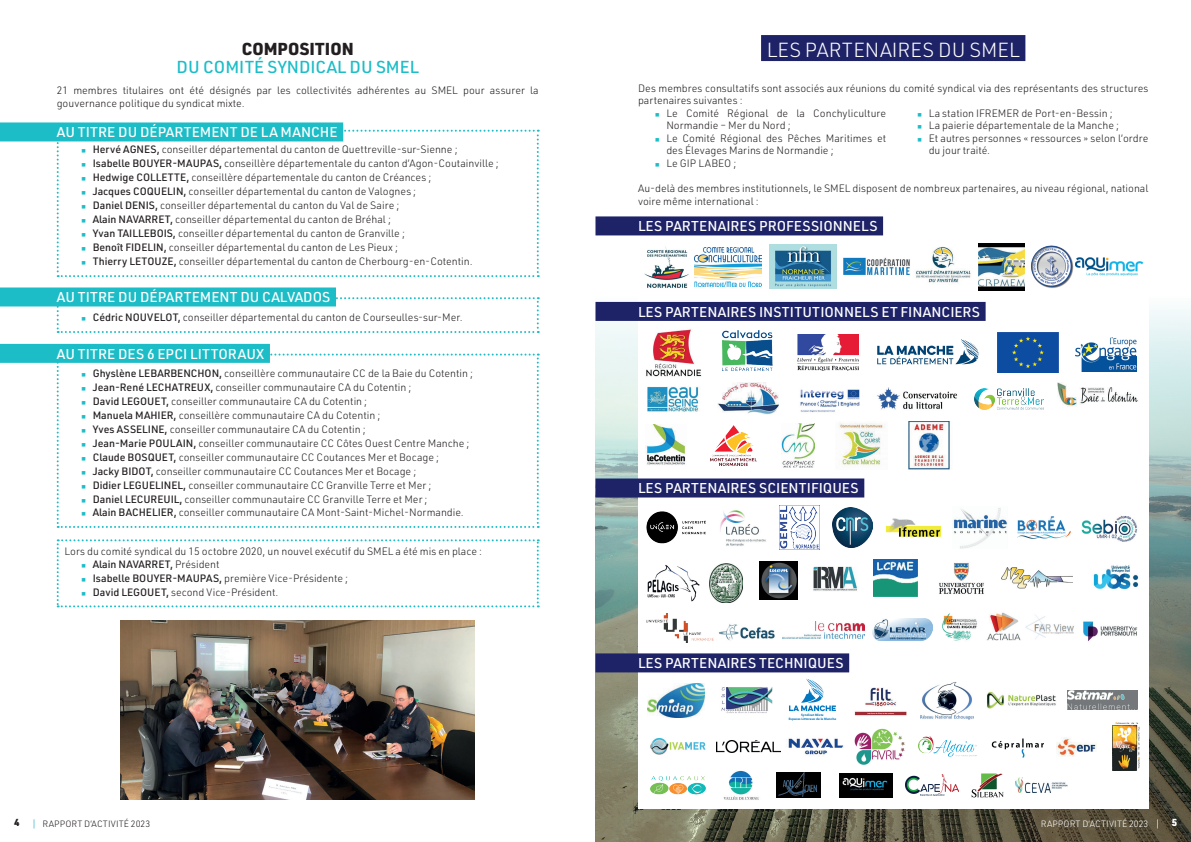
<style>
.page{position:relative;width:1191px;height:842px;background:#fff}
.page>*{position:absolute;margin:0;border:0;box-sizing:border-box;transform-origin:0 0}
.t1{font:300 20px "URWDIN";color:#fff}
.t2{font:500 17px "URWDIN";color:#1cbdc7}
.t3{font:900 17px "URWDIN";letter-spacing:.005em;color:#231f20}
.t4{font:500 14px "URWDIN";color:#fff}
.t5{font:300 10.5px/13.9px "URWDIN";color:#231f20}
.t6{font:900 10px "URWDIN";color:#231f20}
.t7{font:900 10px "URWDIN";color:#fff}
.t8{font:300 9px "URWDIN";letter-spacing:.01em;color:#231f20}
.t9{font:300 9px "URWDIN";letter-spacing:.01em;color:#fff}
.t10{font:700 3.3px/3.7px "Myriad Pro";letter-spacing:.015em;color:#0077c0;text-align:center}
.s1{font-weight:500}
</style>
<div class="page">
<img style="left:595px;top:301px;width:596px;height:541px">
<div style="left:761px;top:35px;width:264px;height:26px;background:#1e2368"></div>
<div style="left:638px;top:185px;width:510px;height:623px;background:#fff"></div>
<div style="left:595px;top:216px;width:288px;height:19px;background:#1e2368"></div>
<div style="left:595px;top:302px;width:390px;height:19px;background:#1e2368"></div>
<div style="left:595px;top:478px;width:269px;height:19px;background:#1e2368"></div>
<div style="left:595px;top:653px;width:254px;height:19px;background:#1e2368"></div>
<img style="left:916px;top:246px;width:55px;height:37px">
<img style="left:978px;top:243px;width:46px;height:47px">
<img style="left:1031px;top:245px;width:43px;height:43px">
<img style="left:644px;top:247px;width:45px;height:41px">
<img style="left:646px;top:329px;width:56px;height:48px">
<img style="left:722px;top:330px;width:51px;height:41px">
<img style="left:797px;top:334px;width:62px;height:37px">
<img style="left:647px;top:386px;width:52px;height:26px">
<img style="left:646px;top:424px;width:40px;height:41px">
<img style="left:710px;top:425px;width:46px;height:40px">
<img style="left:781px;top:423px;width:33px;height:44px">
<img style="left:839px;top:423px;width:46px;height:42px">
<img style="left:908px;top:421px;width:44px;height:48px">
<img style="left:717px;top:383px;width:62px;height:32px">
<img style="left:800px;top:389px;width:60px;height:23px">
<img style="left:877px;top:387px;width:81px;height:23px">
<img style="left:974px;top:388px;width:69px;height:21px">
<img style="left:1057px;top:382px;width:81px;height:25px">
<svg style="left:877px;top:339px;width:102px;height:25px"></svg>
<img style="left:997px;top:332px;width:61px;height:40px">
<img style="left:1075px;top:338px;width:61px;height:34px">
<img style="left:694px;top:247px;width:67px;height:39px">
<img style="left:769px;top:245px;width:67px;height:44px">
<img style="left:843px;top:258px;width:67px;height:17px">
<img style="left:646px;top:511px;width:60px;height:33px">
<img style="left:647px;top:565px;width:53px;height:37px">
<img style="left:709px;top:564px;width:34px;height:39px">
<img style="left:759px;top:561px;width:38px;height:38px">
<img style="left:813px;top:566px;width:44px;height:25px">
<img style="left:873px;top:559px;width:44px;height:37px">
<img style="left:939px;top:563px;width:45px;height:31px">
<img style="left:1001px;top:567px;width:71px;height:21px">
<img style="left:1093px;top:565px;width:46px;height:25px">
<img style="left:646px;top:613px;width:67px;height:29px">
<img style="left:719px;top:624px;width:56px;height:17px">
<img style="left:782px;top:622px;width:82px;height:16px">
<img style="left:872px;top:618px;width:61px;height:22px">
<img style="left:987px;top:612px;width:34px;height:29px">
<img style="left:1025px;top:615px;width:49px;height:24px">
<img style="left:1083px;top:621px;width:55px;height:21px">
<img style="left:720px;top:510px;width:46px;height:36px">
<img style="left:779px;top:506px;width:40px;height:43px">
<img style="left:832px;top:507px;width:40px;height:41px">
<img style="left:886px;top:518px;width:55px;height:19px">
<img style="left:953px;top:508px;width:54px;height:40px">
<img style="left:1081px;top:515px;width:57px;height:27px">
<img style="left:647px;top:683px;width:57px;height:34px">
<img style="left:650px;top:738px;width:56px;height:17px">
<img style="left:650px;top:776px;width:56px;height:19px">
<img style="left:1112px;top:722px;width:27px;height:48px">
<img style="left:716px;top:741px;width:64px;height:11px">
<img style="left:788px;top:738px;width:56px;height:17px">
<img style="left:854px;top:728px;width:51px;height:37px">
<img style="left:918px;top:737px;width:58px;height:19px">
<img style="left:991px;top:738px;width:53px;height:20px">
<img style="left:1057px;top:737px;width:39px;height:20px">
<img style="left:723px;top:770px;width:36px;height:30px">
<img style="left:776px;top:773px;width:44px;height:25px">
<img style="left:839px;top:773px;width:53px;height:24px">
<img style="left:905px;top:775px;width:53px;height:21px">
<img style="left:971px;top:773px;width:33px;height:25px">
<img style="left:721px;top:687px;width:52px;height:26px">
<svg style="left:789px;top:679px;width:47px;height:32px"></svg>
<img style="left:854px;top:687px;width:53px;height:29px">
<img style="left:920px;top:682px;width:53px;height:37px">
<img style="left:987px;top:691px;width:69px;height:18px">
<img style="left:1067px;top:690px;width:70px;height:20px">
<div style="left:0;top:122px;width:343px;height:19px;background:#1cbdc7"></div>
<div style="left:0;top:344px;width:270px;height:19px;background:#1cbdc7"></div>
<div style="left:0;top:287px;width:336px;height:19px;background:#1cbdc7"></div>
<img style="left:120px;top:621px;width:355px;height:178px">
<img style="left:1017px;top:517px;width:53px;height:22px">
<img style="left:1015px;top:778px;width:53px;height:15px">
<img style="left:1075px;top:257px;width:69px;height:19px">
<img style="left:942px;top:613px;width:35px;height:28px">
<svg style="left:57px;top:130px;width:482px;height:147px"></svg>
<svg style="left:57px;top:354px;width:482px;height:174px"></svg>
<svg style="left:57px;top:297px;width:482px;height:36px"></svg>
<svg style="left:57px;top:539px;width:482px;height:68px"></svg>
<h2 class="t3" style="left:242px;top:37px;width:114px">COMPOSITION</h2>
<h2 class="t2" style="left:177px;top:56px;width:244px">DU COMITÉ SYNDICAL DU SMEL</h2>
<p class="t5" style="left:57px;top:84px;width:483px;line-height:12.5px">21 membres titulaires ont été désignés par les collectivités adhérentes au SMEL pour assurer la gouvernance politique du syndicat mixte.</p>
<h3 class="t4" style="left:57px;top:123px;width:282px">AU TITRE DU DÉPARTEMENT DE LA MANCHE</h3>
<p class="t5" style="left:93px;top:142px;width:407px"><span class="s1">Hervé AGNES,</span> conseiller départemental du canton de Quettreville-sur-Sienne ;<br><span class="s1">Isabelle BOUYER-MAUPAS,</span> conseillère départementale du canton d’Agon-Coutainville ; <span class="s1">Hedwige COLLETTE,</span> conseillère départementale du canton de Créances ;<br><span class="s1">Jacques COQUELIN,</span> conseiller départemental du canton de Valognes ;<br><span class="s1">Daniel DENIS,</span> conseiller départemental du canton du Val de Saire ;<br><span class="s1">Alain NAVARRET,</span> conseiller départemental du canton de Bréhal ;<br><span class="s1">Yvan TAILLEBOIS,</span> conseiller départemental du canton de Granville ;<br><span class="s1">Benoît FIDELIN,</span> conseiller départemental du canton de Les Pieux ;<br><span class="s1">Thierry LETOUZE,</span> conseiller départemental du canton de Cherbourg-en-Cotentin.</p>
<h3 class="t4" style="left:57px;top:288px;width:275px">AU TITRE DU DÉPARTEMENT DU CALVADOS</h3>
<p class="t5" style="left:93px;top:310px;width:371px"><span class="s1">Cédric NOUVELOT,</span> conseiller départemental du canton de Courseulles-sur-Mer.</p>
<h3 class="t4" style="left:57px;top:344px;width:209px">AU TITRE DES 6 EPCI LITTORAUX</h3>
<p class="t5" style="left:93px;top:366px;width:382px"><span class="s1">Ghyslène LEBARBENCHON,</span> conseillère communautaire CC de la Baie du Cotentin ; <span class="s1">Jean-René LECHATREUX,</span> conseiller communautaire CA du Cotentin ;<br><span class="s1">David LEGOUET,</span> conseiller communautaire CA du Cotentin ;<br><span class="s1">Manuela MAHIER,</span> conseillère communautaire CA du Cotentin ;<br><span class="s1">Yves ASSELINE,</span> conseiller communautaire CA du Cotentin ;<br><span class="s1">Jean-Marie POULAIN,</span> conseiller communautaire CC Côtes Ouest Centre Manche ; <span class="s1">Claude BOSQUET,</span> conseiller communautaire CC Coutances Mer et Bocage ;<br><span class="s1">Jacky BIDOT,</span> conseiller communautaire CC Coutances Mer et Bocage ;<br><span class="s1">Didier LEGUELINEL,</span> conseiller communautaire CC Granville Terre et Mer ;<br><span class="s1">Daniel LECUREUIL,</span> conseiller communautaire CC Granville Terre et Mer ;<br><span class="s1">Alain BACHELIER,</span> conseiller communautaire CA Mont-Saint-Michel-Normandie.</p>
<p class="t5" style="left:93px;top:543px;width:391px;text-indent:-28px">Lors du comité syndical du 15 octobre 2020, un nouvel exécutif du SMEL a été mis en place :<br><span class="s1">Alain NAVARRET,</span> Président<br><span class="s1">Isabelle BOUYER-MAUPAS,</span> première Vice-Présidente ;<br><span class="s1">David LEGOUET,</span> second Vice-Président.</p>
<p class="t6" style="left:14px;top:816px;width:7px">4</p>
<p class="t8" style="left:43px;top:818px;width:109px">RAPPORT D’ACTIVITÉ 2023</p>
<h1 class="t1" style="left:766px;top:37px;width:254px">LES PARTENAIRES DU SMEL</h1>
<p class="t5" style="left:638px;top:81px;width:512px">Des membres consultatifs sont associés aux réunions du comité syndical via des représentants des structures</p>
<p class="t5" style="left:638px;top:94px;width:106px">partenaires suivantes :</p>
<p class="t5" style="left:666px;top:106px;width:221px">Le Comité Régional de la Conchyliculture</p>
<p class="t5" style="left:666px;top:119px;width:126px">Normandie – Mer du Nord ;</p>
<p class="t5" style="left:666px;top:131px;width:221px">Le Comité Régional des Pêches Maritimes et</p>
<p class="t5" style="left:666px;top:144px;width:169px">des Élevages Marins de Normandie ;</p>
<p class="t5" style="left:666px;top:156px;width:71px">Le GIP LABEO ;</p>
<p class="t5" style="left:928px;top:107px;width:221px;line-height:12.5px">La station IFREMER de Port-en-Bessin ;<br>La paierie départementale de la Manche ;<br>Et autres personnes « ressources » selon l’ordre du jour traité.</p>
<p class="t5" style="left:638px;top:182px;width:512px;line-height:12.5px">Au-delà des membres institutionnels, le SMEL disposent de nombreux partenaires, au niveau régional, national voire même international :</p>
<h3 class="t4" style="left:638px;top:217px;width:241px">LES PARTENAIRES PROFESSIONNELS</h3>
<h3 class="t4" style="left:638px;top:302px;width:343px">LES PARTENAIRES INSTITUTIONNELS ET FINANCIERS</h3>
<h3 class="t4" style="left:638px;top:479px;width:222px">LES PARTENAIRES SCIENTIFIQUES</h3>
<h3 class="t4" style="left:638px;top:654px;width:207px">LES PARTENAIRES TECHNIQUES</h3>
<p class="t10" style="left:788px;top:713px;width:49px">Syndicat Mixte<br>Espaces Littoraux de la Manche</p>
<p class="t9" style="left:1040px;top:818px;width:109px">RAPPORT D’ACTIVITÉ 2023</p>
<p class="t7" style="left:1171px;top:816px;width:7px">5</p>
</div>
